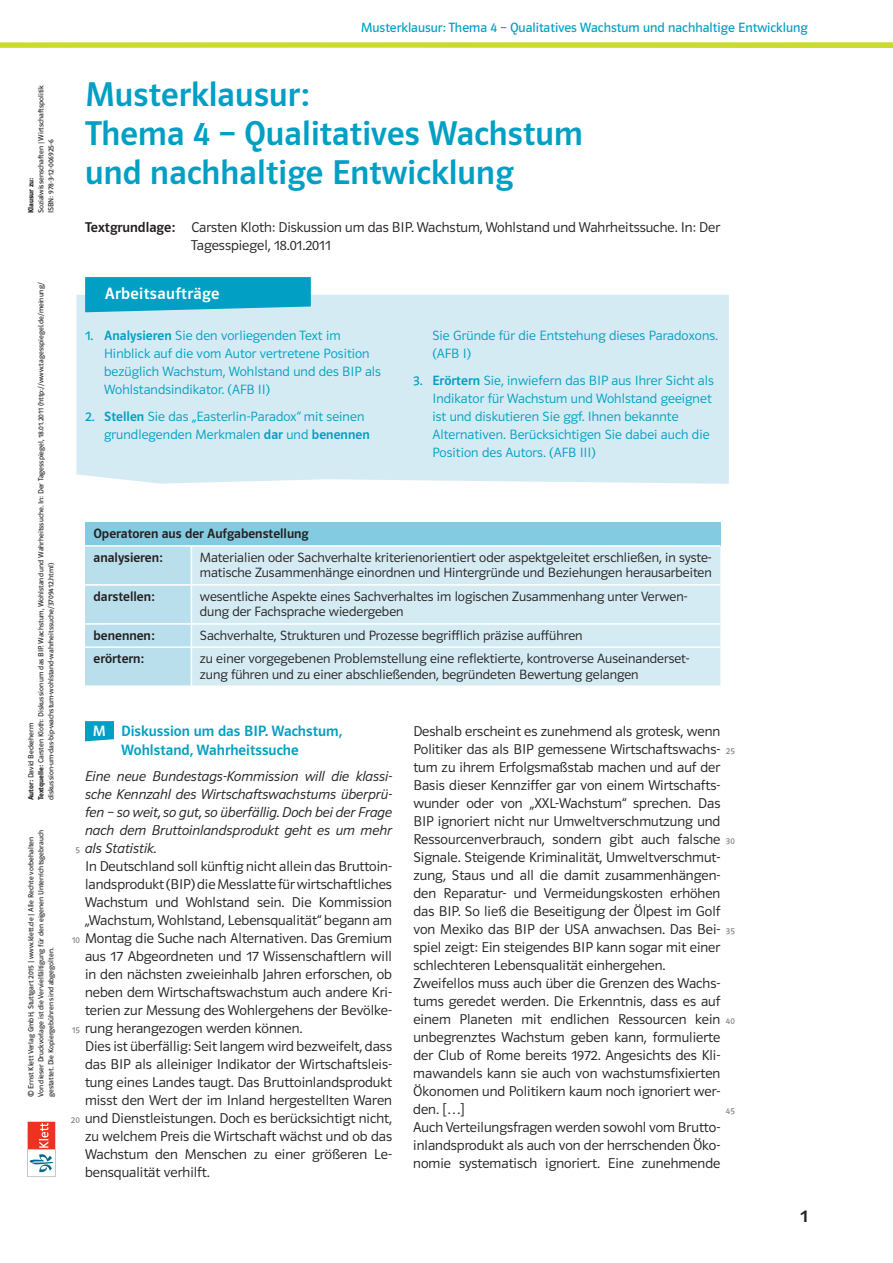
<style>
.page{position:relative;width:893px;height:1263px;background:#fff}
.page>*{position:absolute;margin:0;border:0;box-sizing:border-box;transform-origin:0 0}
.t1{font:34.5px/39px "Polo ST11 K Krftg";letter-spacing:.005em;color:#009fc3}
.t2{font:18px "Polo ST11 K Krftg";color:#231f20}
.t3{font:16.5px "Polo ST11 K Krftg";letter-spacing:.02em;color:#fff}
.t4{font:15px/18.8px "Polo ST11 K Krftg";letter-spacing:.005em;color:#009fc3}
.t5{font:14.25px/18px "Polo ST11 K Leicht";color:#231f20}
.t6{font:14.25px/18px "Polo ST11 K Leicht Kursiv";color:#231f20;text-align:justify}
.t7{font:13.5px/18px "Polo ST11 K Leicht";letter-spacing:.005em;color:#009fc3}
.t8{font:13.5px/15.8px "Polo ST11 K Leicht";color:#231f20}
.t9{font:13.5px/23.2px "Polo ST11 K Krftg";color:#231f20}
.t10{font:13.5px "Polo ST11 K Buch";color:#009fc3}
.t11{font:9px "Polo ST11 K Buch";color:#808285}
.t12{font:7.5px/10.1px "Polo ST11 K Buch";color:#231f20}
.t13{font:7.5px "Polo ST11 K Hfett";color:#231f20}
.s1{font-family:"Polo ST11 K Leicht"}
.s2{font-family:"Polo ST11 K Hfett"}
.s3{font-family:"Polo ST11 K Krftg"}
.s4{font-family:"Polo ST11 K Buch"}
.s5{color:#fff}
</style>
<div class="page">
<svg style="left:28px;top:1122px;width:27px;height:55px"></svg>
<div style="left:77px;top:295px;width:652px;height:189px;background:#d5ebf3"></div>
<svg style="left:85px;top:277px;width:226px;height:35px;background:#10a4c6"></svg>
<div style="left:85px;top:523px;width:635px;height:23px;background:#83cbe0"></div>
<div style="left:192px;top:547px;width:528px;height:138px;background:#d5ebf3"></div>
<hr style="left:191px;top:584px;width:529px;height:2px;background:#fff">
<hr style="left:191px;top:623px;width:529px;height:2px;background:#fff">
<hr style="left:191px;top:646px;width:529px;height:2px;background:#fff">
<hr style="left:191px;top:545px;width:529px;height:2px;background:#fff">
<hr style="left:85px;top:545px;width:106px;height:2px;background:#fff">
<svg style="left:85px;top:546px;width:107px;height:140px;background:#bde0ec"></svg>
<hr style="left:191px;top:648px;width:1px;height:37px;background:#fff">
<svg style="left:85px;top:721px;width:29px;height:20px"></svg>
<svg style="left:0;top:42px;width:893px;height:6px;background:#cedd3c"></svg>
<p class="t10" style="left:361px;top:20px;width:449px">Musterklausur: Thema 4 – Qualitatives Wachstum und nachhaltige Entwicklung</p>
<p class="t12" style="left:36px;top:213px;width:130px;rotate:-90deg">Sozialwissenschaften <span class="s1">|</span> Wirtschaftspolitik<br>ISBN: 978-3-12-006925-6</p>
<p class="t13" style="left:27px;top:213px;width:37px;rotate:-90deg">Klausur zu:</p>
<p class="t12" style="left:26px;top:800px;width:519px;rotate:-90deg"><span class="s2">Autor:</span> David Beckeherm<br><span class="s2">Textquelle:</span> Carsten Kloth: Diskussion um das BIP. Wachstum, Wohlstand und Wahrheitssuche. In: Der Tagesspiegel, 18.01.2011 (http://www.tagesspiegel.de/meinung/ diskussion-um-das-bip-wachstum-wohlstand-wahrheitssuche/3709412.html)</p>
<p class="t12" style="left:26px;top:1097px;width:269px;rotate:-90deg">© Ernst Klett Verlag GmbH, Stuttgart 2015 | www.klett.de | Alle Rechte vorbehalten<br>Von dieser Druckvorlage ist die Vervielfältigung für den eigenen Unterrichtsgebrauch gestattet. Die Kopiergebühren sind abgegolten.</p>
<h1 class="t1" style="left:85px;top:75px;width:499px">Musterklausur:<br>Thema 4 – Qualitatives Wachstum und nachhaltige Entwicklung</h1>
<p class="t5" style="left:191px;top:218px;width:530px;text-indent:-106px"><span class="s3">Textgrundlage:</span> Carsten Kloth: Diskussion um das BIP. Wachstum, Wohlstand und Wahrheitssuche. In: Der<br>Tagesspiegel, 18.01.2011</p>
<p class="t3" style="left:105px;top:284px;width:116px">Arbeitsaufträge</p>
<p class="t7" style="left:104px;top:326px;width:278px;text-indent:-19px"><span class="s4">1.</span> <span class="s3">Analysieren</span> Sie den vorliegenden Text im Hinblick auf die vom Autor vertretene Position bezüglich Wachstum, Wohlstand und des BIP als Wohlstandsindikator. (AFB II)</p>
<p class="t7" style="left:104px;top:407px;width:267px;text-indent:-19px"><span class="s4">2.</span> <span class="s3">Stellen</span> Sie das „Easterlin-Paradox“ mit seinen grundlegenden Merkmalen <span class="s3">dar</span> und <span class="s3">benennen</span></p>
<p class="t7" style="left:432px;top:326px;width:287px">Sie Gründe für die Entstehung dieses Paradoxons. (AFB I)</p>
<p class="t7" style="left:432px;top:371px;width:283px;text-indent:-19px"><span class="s4">3.</span> <span class="s3">Erörtern</span> Sie, inwiefern das BIP aus Ihrer Sicht als Indikator für Wachstum und Wohlstand geeignet ist und diskutieren Sie ggf. Ihnen bekannte Alternativen. Berücksichtigen Sie dabei auch die Position des Autors. (AFB III)</p>
<p class="t9" style="left:94px;top:522px;width:217px">Operatoren aus der Aufgabenstellung analysieren:</p>
<p class="t8" style="left:200px;top:549px;width:513px">Materialien oder Sachverhalte kriterienorientiert oder aspektgeleitet erschließen, in syste&shy;matische Zusammenhänge einordnen und Hintergründe und Beziehungen herausarbeiten</p>
<p class="t9" style="left:94px;top:585px;width:63px">darstellen:</p>
<p class="t8" style="left:200px;top:588px;width:489px">wesentliche Aspekte eines Sachverhaltes im logischen Zusammenhang unter Verwen&shy;dung der Fachsprache wiedergeben</p>
<p class="t9" style="left:94px;top:624px;width:62px">benennen:</p>
<p class="t8" style="left:200px;top:627px;width:384px">Sachverhalte, Strukturen und Prozesse begrifflich präzise aufführen</p>
<p class="t9" style="left:94px;top:647px;width:52px">erörtern:</p>
<p class="t8" style="left:200px;top:651px;width:491px">zu einer vorgegebenen Problemstellung eine reflektierte, kontroverse Auseinanderset&shy;zung führen und zu einer abschließenden, begründeten Bewertung gelangen</p>
<p class="t4" style="left:121px;top:721px;width:223px;text-indent:-28px"><span class="s5">M</span> Diskussion um das BIP. Wachstum,<br>Wohlstand, Wahrheitssuche</p>
<p class="t6" style="left:85px;top:767px;width:309px">Eine neue Bundestags-Kommission will die klassi&shy;sche Kennzahl des Wirtschaftswachstums überprü&shy;fen – so weit, so gut, so überfällig. Doch bei der Frage nach dem Bruttoinlandsprodukt geht es um mehr als Statistik.</p>
<p class="t5" style="left:85px;top:857px;width:309px">In Deutschland soll künftig nicht allein das Bruttoin&shy;landsprodukt(BIP)dieMesslattefürwirtschaftliches Wachstum und Wohlstand sein. Die Kommission „Wachstum, Wohlstand, Lebensqualität“ begann am Montag die Suche nach Alternativen. Das Gremium aus 17 Abgeordneten und 17 Wissenschaftlern will in den nächsten zweieinhalb Jahren erforschen, ob neben dem Wirtschaftswachstum auch andere Kri&shy;terien zur Messung des Wohlergehens der Bevölke&shy;rung herangezogen werden können.<br>Dies ist überfällig: Seit langem wird bezweifelt, dass das BIP als alleiniger Indikator der Wirtschaftsleis&shy;tung eines Landes taugt. Das Bruttoinlandsprodukt misst den Wert der im Inland hergestellten Waren und Dienstleistungen. Doch es berücksichtigt nicht, zu welchem Preis die Wirtschaft wächst und ob das Wachstum den Menschen zu einer größeren Le&shy;bensqualität verhilft.</p>
<p class="t11" style="left:75px;top:845px;width:6px">5</p>
<p class="t11" style="left:72px;top:935px;width:10px">10</p>
<p class="t11" style="left:72px;top:1025px;width:10px">15</p>
<p class="t11" style="left:71px;top:1115px;width:10px">20</p>
<p class="t5" style="left:413px;top:722px;width:309px">Deshalb erscheint es zunehmend als grotesk, wenn Politiker das als BIP gemessene Wirtschaftswachs&shy;tum zu ihrem Erfolgsmaßstab machen und auf der Basis dieser Kennziffer gar von einem Wirtschafts&shy;wunder oder von „XXL-Wachstum“ sprechen. Das BIP ignoriert nicht nur Umweltverschmutzung und Ressourcenverbrauch, sondern gibt auch falsche Signale. Steigende Kriminalität, Umweltverschmut&shy;zung, Staus und all die damit zusammenhängen&shy;den Reparatur- und Vermeidungskosten erhöhen das BIP. So ließ die Beseitigung der Ölpest im Golf von Mexiko das BIP der USA anwachsen. Das Bei&shy;spiel zeigt: Ein steigendes BIP kann sogar mit einer schlechteren Lebensqualität einhergehen.<br>Zweifellos muss auch über die Grenzen des Wachs&shy;tums geredet werden. Die Erkenntnis, dass es auf einem Planeten mit endlichen Ressourcen kein unbegrenztes Wachstum geben kann, formulierte der Club of Rome bereits 1972. Angesichts des Kli&shy;mawandels kann sie auch von wachstumsfixierten Ökonomen und Politikern kaum noch ignoriert wer&shy;den. […]<br>Auch Verteilungsfragen werden sowohl vom Brutto&shy;inlandsprodukt als auch von der herrschenden Öko&shy;nomie systematisch ignoriert. Eine zunehmende</p>
<p class="t11" style="left:726px;top:746px;width:10px">25</p>
<p class="t11" style="left:726px;top:836px;width:10px">30</p>
<p class="t11" style="left:726px;top:926px;width:10px">35</p>
<p class="t11" style="left:726px;top:1016px;width:10px">40</p>
<p class="t11" style="left:726px;top:1106px;width:10px">45</p>
<p class="t2" style="left:800px;top:1206px;width:9px">1</p>
</div>
